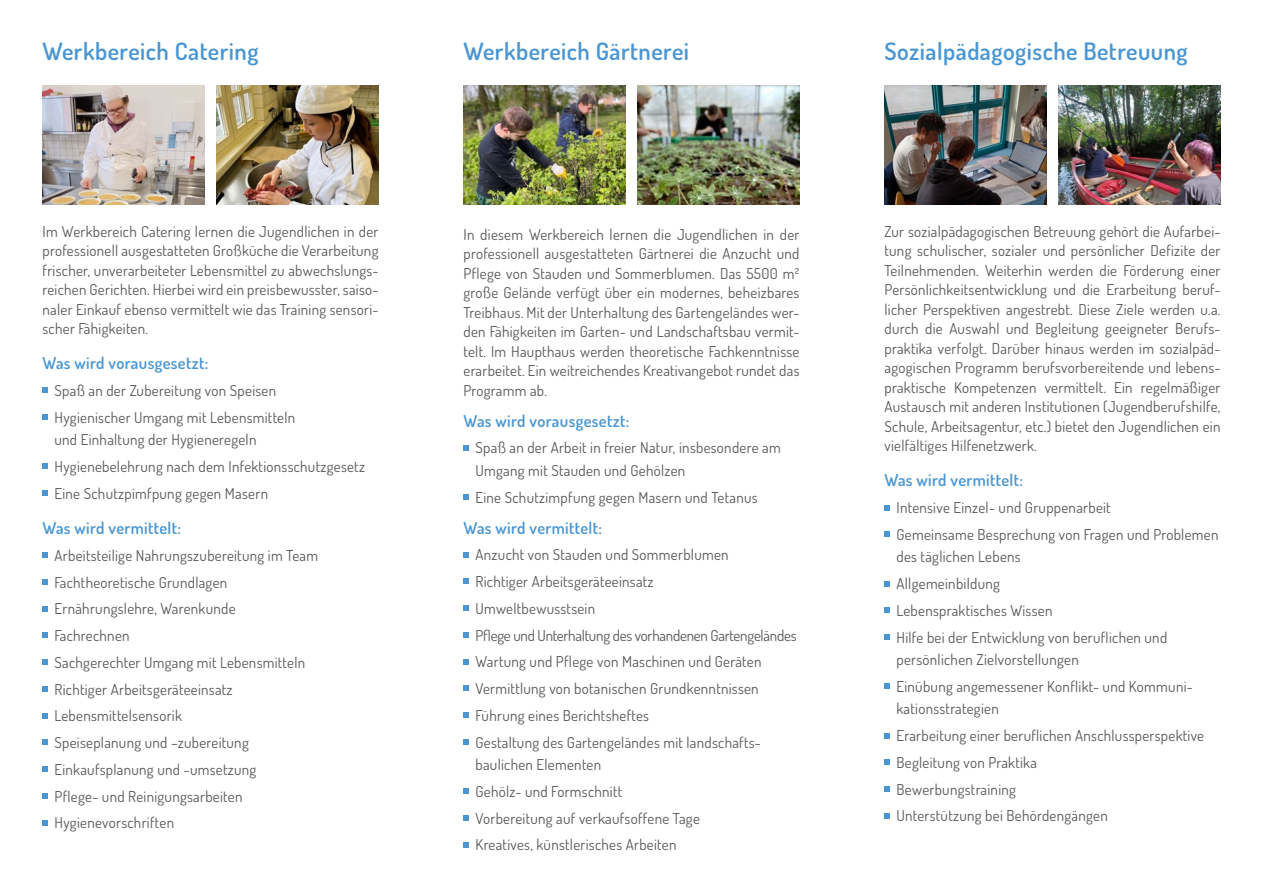
<style>
.page{position:relative;width:1263px;height:893px;background:#fff}
.page>*{position:absolute;margin:0;border:0;box-sizing:border-box;transform-origin:0 0}
.t1{font:600 24px "Dosis";letter-spacing:.02em;color:#4a96d2}
.t2{font:600 16.5px "Dosis";letter-spacing:.02em;color:#4a96d2}
.t3{font:15px/26.7px "Dosis";letter-spacing:.02em;color:#575756}
</style>
<div class="page">
<img style="left:43px;top:85px;width:161px;height:119px">
<img style="left:463px;top:85px;width:162px;height:119px">
<img style="left:884px;top:85px;width:162px;height:119px">
<img style="left:217px;top:85px;width:161px;height:119px">
<img style="left:638px;top:85px;width:161px;height:119px">
<img style="left:1059px;top:85px;width:161px;height:119px">
<svg style="left:884px;top:505px;width:6px;height:5px"></svg>
<svg style="left:884px;top:532px;width:6px;height:5px"></svg>
<svg style="left:884px;top:581px;width:6px;height:5px"></svg>
<svg style="left:884px;top:608px;width:6px;height:5px"></svg>
<svg style="left:884px;top:634px;width:6px;height:6px"></svg>
<svg style="left:884px;top:684px;width:6px;height:5px"></svg>
<svg style="left:884px;top:733px;width:6px;height:5px"></svg>
<svg style="left:884px;top:760px;width:6px;height:5px"></svg>
<svg style="left:884px;top:786px;width:6px;height:6px"></svg>
<svg style="left:884px;top:813px;width:6px;height:5px"></svg>
<svg style="left:43px;top:388px;width:5px;height:5px"></svg>
<svg style="left:43px;top:414px;width:5px;height:6px"></svg>
<svg style="left:43px;top:464px;width:5px;height:5px"></svg>
<svg style="left:43px;top:490px;width:5px;height:6px"></svg>
<svg style="left:43px;top:552px;width:5px;height:6px"></svg>
<svg style="left:43px;top:579px;width:5px;height:5px"></svg>
<svg style="left:43px;top:606px;width:5px;height:5px"></svg>
<svg style="left:43px;top:633px;width:5px;height:5px"></svg>
<svg style="left:43px;top:659px;width:5px;height:6px"></svg>
<svg style="left:43px;top:686px;width:5px;height:5px"></svg>
<svg style="left:43px;top:713px;width:5px;height:5px"></svg>
<svg style="left:43px;top:740px;width:5px;height:5px"></svg>
<svg style="left:43px;top:767px;width:5px;height:5px"></svg>
<svg style="left:43px;top:793px;width:5px;height:5px"></svg>
<svg style="left:43px;top:820px;width:5px;height:5px"></svg>
<svg style="left:463px;top:445px;width:6px;height:5px"></svg>
<svg style="left:463px;top:494px;width:6px;height:5px"></svg>
<svg style="left:463px;top:552px;width:6px;height:5px"></svg>
<svg style="left:463px;top:579px;width:6px;height:5px"></svg>
<svg style="left:463px;top:606px;width:6px;height:5px"></svg>
<svg style="left:463px;top:632px;width:6px;height:5px"></svg>
<svg style="left:463px;top:659px;width:6px;height:5px"></svg>
<svg style="left:463px;top:686px;width:6px;height:5px"></svg>
<svg style="left:463px;top:713px;width:6px;height:5px"></svg>
<svg style="left:463px;top:739px;width:6px;height:5px"></svg>
<svg style="left:463px;top:789px;width:6px;height:5px"></svg>
<svg style="left:463px;top:815px;width:6px;height:5px"></svg>
<svg style="left:463px;top:842px;width:6px;height:5px"></svg>
<h1 class="t1" style="left:43px;top:35px;width:217px">Werkbereich Catering</h1>
<h1 class="t1" style="left:463px;top:35px;width:227px">Werkbereich Gärtnerei</h1>
<h1 class="t1" style="left:884px;top:35px;width:305px">Sozialpädagogische Betreuung</h1>
<p class="t3" style="left:43px;top:220px;width:337px;line-height:19.5px;text-align:justify">Im Werkbereich Catering lernen die Jugendlichen in der professionell ausgestatteten Großküche die Verarbeitung frischer, unverarbeiteter Lebensmittel zu abwechslungs&shy;reichen Gerichten. Hierbei wird ein preisbewusster, saiso&shy;naler Einkauf ebenso vermittelt wie das Training sensori&shy;scher Fähigkeiten.</p>
<p class="t2" style="left:43px;top:352px;width:167px">Was wird vorausgesetzt:</p>
<p class="t3" style="left:55px;top:376px;width:242px">Spaß an der Zubereitung von Speisen<br>Hygienischer Umgang mit Lebensmitteln</p>
<p class="t3" style="left:55px;top:426px;width:312px">und Einhaltung der Hygieneregeln<br>Hygienebelehrung nach dem Infektionsschutzgesetz<br>Eine Schutzpimfpung gegen Masern</p>
<p class="t2" style="left:43px;top:517px;width:140px">Was wird vermittelt:</p>
<p class="t3" style="left:55px;top:541px;width:265px">Arbeitsteilige Nahrungszubereitung im Team<br>Fachtheoretische Grundlagen<br>Ernährungslehre, Warenkunde<br>Fachrechnen<br>Sachgerechter Umgang mit Lebensmitteln<br>Richtiger Arbeitsgeräteeinsatz<br>Lebensmittelsensorik<br>Speiseplanung und –zubereitung<br>Einkaufsplanung und -umsetzung<br>Pflege- und Reinigungsarbeiten<br>Hygienevorschriften</p>
<p class="t3" style="left:463px;top:224px;width:337px;line-height:19.5px;text-align:justify">In diesem Werkbereich lernen die Jugendlichen in der professionell ausgestatteten Gärtnerei die Anzucht und Pflege von Stauden und Sommerblumen. Das 5500 m² große Gelände verfügt über ein modernes, beheizbares Treibhaus. Mit der Unterhaltung des Gartengeländes wer&shy;den Fähigkeiten im Garten- und Landschaftsbau vermit&shy;telt. Im Haupthaus werden theoretische Fachkenntnisse erarbeitet. Ein weitreichendes Kreativangebot rundet das Programm ab.</p>
<p class="t2" style="left:463px;top:410px;width:167px">Was wird vorausgesetzt:</p>
<p class="t3" style="left:475px;top:436px;width:307px;line-height:22.5px">Spaß an der Arbeit in freier Natur, insbesondere am<br>Umgang mit Stauden und Gehölzen</p>
<p class="t3" style="left:475px;top:483px;width:284px">Eine Schutzimpfung gegen Masern und Tetanus</p>
<p class="t2" style="left:463px;top:517px;width:140px">Was wird vermittelt:</p>
<p class="t3" style="left:475px;top:541px;width:323px">Anzucht von Stauden und Sommerblumen<br>Richtiger Arbeitsgeräteeinsatz<br>Umweltbewusstsein<br>Pflege und Unterhaltung des vorhandenen Gartengeländes Wartung und Pflege von Maschinen und Geräten Vermittlung von botanischen Grundkenntnissen Führung eines Berichtsheftes<br>Gestaltung des Gartengeländes mit landschafts-</p>
<p class="t3" style="left:475px;top:751px;width:226px">baulichen Elementen<br>Gehölz- und Formschnitt<br>Vorbereitung auf verkaufsoffene Tage<br>Kreatives, künstlerisches Arbeiten</p>
<p class="t3" style="left:884px;top:220px;width:337px;line-height:19.5px;text-align:justify">Zur sozialpädagogischen Betreuung gehört die Aufarbei&shy;tung schulischer, sozialer und persönlicher Defizite der Teilnehmenden. Weiterhin werden die Förderung einer Persönlichkeitsentwicklung und die Erarbeitung beruf&shy;licher Perspektiven angestrebt. Diese Ziele werden u.a. durch die Auswahl und Begleitung geeigneter Berufs&shy;praktika verfolgt. Darüber hinaus werden im sozialpäd&shy;agogischen Programm berufsvorbereitende und lebens&shy;praktische Kompetenzen vermittelt. Ein regelmäßiger Austausch mit anderen Institutionen (Jugendberufshilfe, Schule, Arbeitsagentur, etc.) bietet den Jugendlichen ein vielfältiges Hilfenetzwerk.</p>
<p class="t2" style="left:884px;top:469px;width:140px">Was wird vermittelt:</p>
<p class="t3" style="left:896px;top:493px;width:323px">Intensive Einzel- und Gruppenarbeit<br>Gemeinsame Besprechung von Fragen und Problemen</p>
<p class="t3" style="left:896px;top:543px;width:272px">des täglichen Lebens<br>Allgemeinbildung<br>Lebenspraktisches Wissen<br>Hilfe bei der Entwicklung von beruflichen und</p>
<p class="t3" style="left:896px;top:645px;width:298px">persönlichen Zielvorstellungen<br>Einübung angemessener Konflikt- und Kommuni-</p>
<p class="t3" style="left:896px;top:695px;width:309px">kationsstrategien<br>Erarbeitung einer beruflichen Anschlussperspektive<br>Begleitung von Praktika<br>Bewerbungstraining<br>Unterstützung bei Behördengängen</p>
</div>
